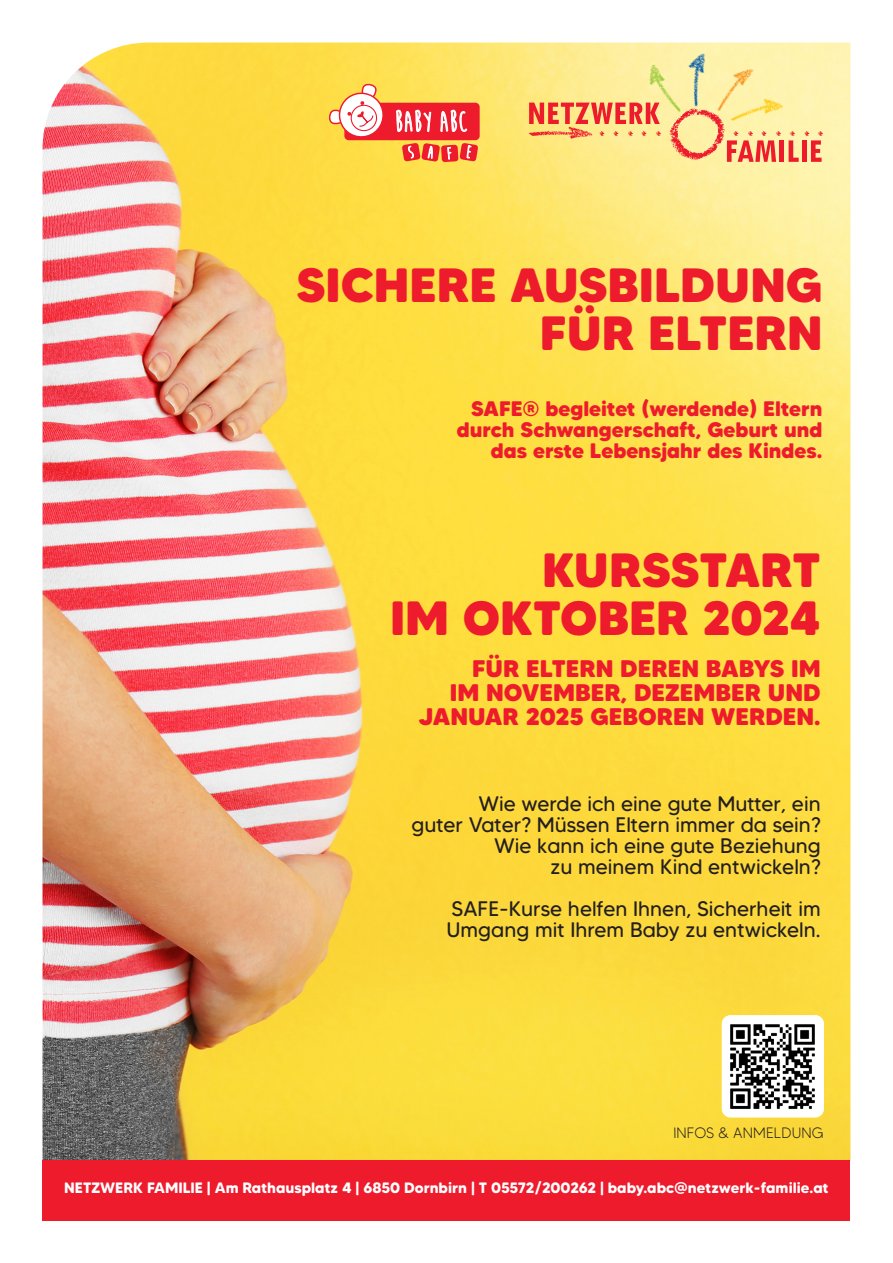
<style>
.page{position:relative;width:893px;height:1263px;background:#fff}
.page>*{position:absolute;margin:0;border:0;box-sizing:border-box;transform-origin:0 0}
.t1{font:800 48px/48px "MADE Tommy Soft";color:#ee1b2d;text-align:right}
.t2{font:800 24px/24px "MADE Tommy Soft";color:#ee1b2d;text-align:right}
.t3{font:21px/21px "MADE Tommy Soft";color:#231f20;text-align:right}
.t4{font:800 21px/21px "MADE Tommy Soft";color:#ee1b2d;text-align:right}
.t5{font:700 15px "MADE Tommy Soft";color:#fff}
.t6{font:300 15px "MADE Tommy Soft";color:#231f20}
</style>
<div class="page">
<img style="left:43px;top:43px;width:807px;height:1117px">
<img style="left:524px;top:114px;width:80px;height:45px">
<img style="left:664px;top:112px;width:66px;height:52px">
<img style="left:702px;top:56px;width:72px;height:62px">
<img style="left:728px;top:87px;width:65px;height:32px">
<img style="left:665px;top:47px;width:70px;height:65px">
<img style="left:640px;top:51px;width:49px;height:65px">
<img style="left:591px;top:119px;width:85px;height:30px">
<img style="left:605px;top:119px;width:56px;height:31px">
<img style="left:725px;top:119px;width:113px;height:30px">
<img style="left:739px;top:119px;width:85px;height:30px">
<svg style="left:529px;top:103px;width:131px;height:21px;background:#f47859"></svg>
<svg style="left:727px;top:140px;width:49px;height:22px"></svg>
<div style="left:779px;top:140px;width:5px;height:22px;background:#ee1b2d"></div>
<svg style="left:789px;top:140px;width:10px;height:22px"></svg>
<hr style="left:802px;top:140px;width:4px;height:22px;background:#ee1b2d">
<svg style="left:811px;top:140px;width:11px;height:22px"></svg>
<div style="left:344px;top:103px;width:136px;height:37px;background:#ee1b2d;border-radius:4px"></div>
<svg style="left:329px;top:84px;width:57px;height:58px"></svg>
<svg style="left:396px;top:110px;width:35px;height:22px"></svg>
<svg style="left:440px;top:110px;width:27px;height:22px"></svg>
<svg style="left:402px;top:142px;width:76px;height:24px;background:#f57e4c"></svg>
<div style="left:43px;top:1160px;width:807px;height:60px;background:#ee1b2d"></div>
<img style="left:722px;top:1015px;width:102px;height:102px">
<h1 class="t1" style="left:297px;top:260px;width:528px">SICHERE AUSBILDUNG<br>FÜR ELTERN</h1>
<p class="t4" style="left:457px;top:397px;width:367px">SAFE® begleitet (werdende) Eltern durch Schwangerschaft, Geburt und das erste Lebensjahr des Kindes.</p>
<h1 class="t1" style="left:390px;top:546px;width:432px">KURSSTART<br>IM OKTOBER 2024</h1>
<p class="t2" style="left:419px;top:657px;width:403px">FÜR ELTERN DEREN BABYS IM<br>IM NOVEMBER, DEZEMBER UND<br>JANUAR 2025 GEBOREN WERDEN.</p>
<p class="t3" style="left:411px;top:793px;width:411px">Wie werde ich eine gute Mutter, ein<br>guter Vater? Müssen Eltern immer da sein?<br>Wie kann ich eine gute Beziehung<br>zu meinem Kind entwickeln?</p>
<p class="t3" style="left:446px;top:898px;width:376px;text-align:left">SAFE-Kurse helfen Ihnen, Sicherheit im<br>Umgang mit Ihrem Baby zu entwickeln.</p>
<p class="t6" style="left:673px;top:1123px;width:152px">INFOS &amp; ANMELDUNG</p>
<p class="t5" style="left:64px;top:1178px;width:766px">NETZWERK FAMILIE | Am Rathausplatz 4 | 6850 Dornbirn | T 05572/200262 | baby.abc@netzwerk-familie.at</p>
</div>
